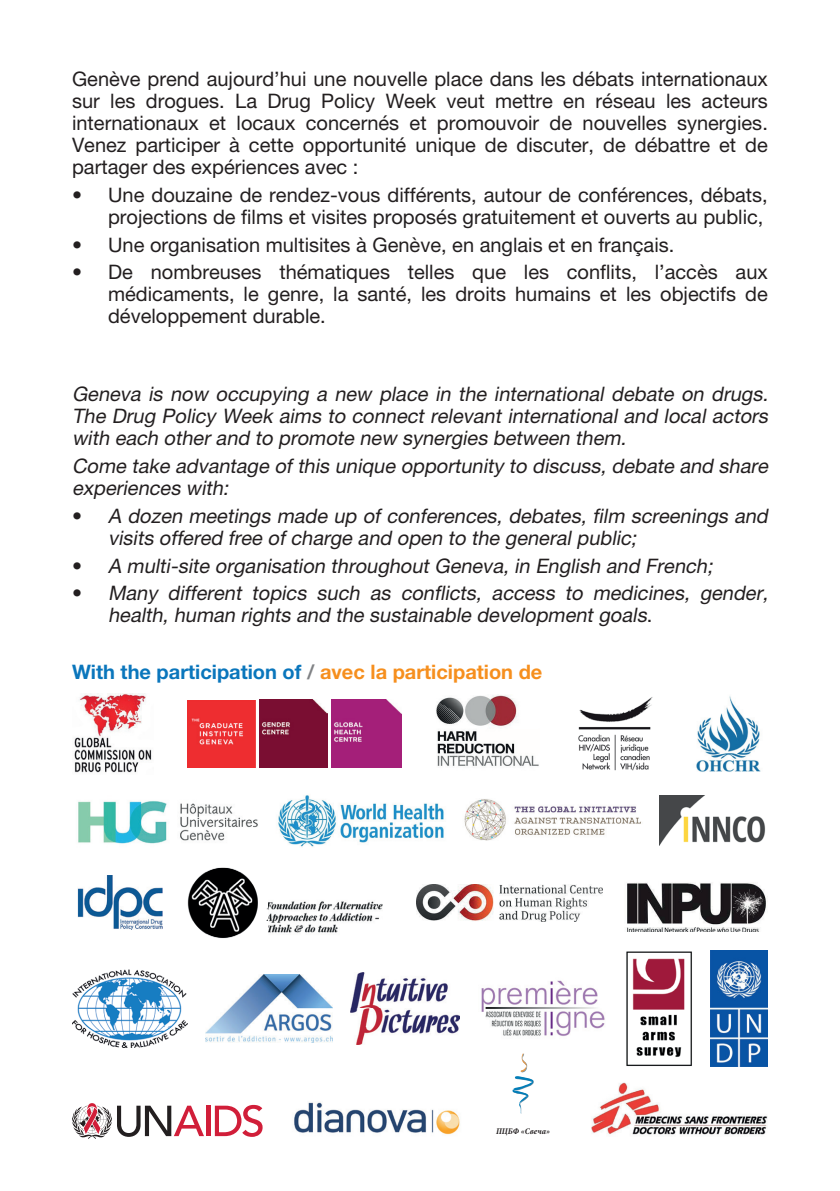
<style>
.page{position:relative;width:840px;height:1191px;background:#fff}
.page>*{position:absolute;margin:0;border:0;box-sizing:border-box;transform-origin:0 0}
.t1{font:20px/22px "Helvetica Neue LT Pro";color:#231f20;text-align:justify}
.t2{font:italic 20px/22px "Helvetica Neue LT Pro";color:#231f20}
.t3{font:700 20px "Helvetica Neue LT Pro";color:#0a76bc}
.t4{font:italic 700 condensed 8.8px "Minion Pro";color:#231f20}
.s1{font-style:normal}
.s2{color:#808285}
.s3{color:#f68f1e}
</style>
<div class="page">
<img style="left:416px;top:884px;width:186px;height:37px">
<img style="left:591px;top:1082px;width:176px;height:53px">
<img style="left:627px;top:882px;width:139px;height:49px">
<img style="left:77px;top:875px;width:85px;height:54px">
<img style="left:72px;top:969px;width:115px;height:78px">
<img style="left:626px;top:951px;width:66px;height:115px">
<img style="left:710px;top:950px;width:57px;height:116px">
<img style="left:206px;top:974px;width:126px;height:68px">
<img style="left:481px;top:980px;width:124px;height:56px">
<img style="left:350px;top:972px;width:109px;height:72px">
<img style="left:187px;top:867px;width:71px;height:71px">
<img style="left:266px;top:901px;width:117px;height:32px">
<img style="left:294px;top:1102px;width:166px;height:33px">
<hr style="left:206px;top:1105px;width:4px;height:31px;background:#d11e39">
<svg style="left:215px;top:1105px;width:47px;height:31px"></svg>
<svg style="left:72px;top:1103px;width:132px;height:35px"></svg>
<svg style="left:512px;top:1053px;width:21px;height:60px"></svg>
<img style="left:436px;top:694px;width:103px;height:72px">
<img style="left:259px;top:700px;width:68px;height:67px">
<img style="left:187px;top:700px;width:68px;height:67px">
<img style="left:331px;top:700px;width:70px;height:67px">
<img style="left:74px;top:693px;width:78px;height:80px">
<img style="left:696px;top:696px;width:65px;height:76px">
<img style="left:578px;top:697px;width:75px;height:74px">
<img style="left:464px;top:799px;width:177px;height:42px">
<img style="left:278px;top:795px;width:166px;height:52px">
<img style="left:78px;top:801px;width:180px;height:43px">
<img style="left:659px;top:795px;width:107px;height:51px">
<p class="t1" style="left:72px;top:68px;width:697px">Genève prend aujourd’hui une nouvelle place dans les débats internationaux sur les drogues. La Drug Policy Week veut mettre en réseau les acteurs internationaux et locaux concernés et promouvoir de nouvelles synergies.<br>Venez participer à cette opportunité unique de discuter, de débattre et de partager des expériences avec :</p>
<p class="t1" style="left:72px;top:184px;width:697px;text-align:right">• Une douzaine de rendez-vous différents, autour de conférences, débats, projections de films et visites proposés gratuitement et ouverts au public,</p>
<p class="t1" style="left:72px;top:233px;width:603px">• Une organisation multisites à Genève, en anglais et en français.</p>
<p class="t1" style="left:108px;top:261px;width:661px;text-indent:-36px">• De nombreuses thématiques telles que les conflits, l’accès aux médicaments, le genre, la santé, les droits humains et les objectifs de développement durable.</p>
<p class="t2" style="left:72px;top:383px;width:701px;text-align:justify">Geneva is now occupying a new place in the international debate on drugs.<br>The Drug Policy Week aims to connect relevant international and local actors with each other and to promote new synergies between them.</p>
<p class="t2" style="left:72px;top:455px;width:701px">Come take advantage of this unique opportunity to discuss, debate and share experiences with:</p>
<p class="t2" style="left:108px;top:504px;width:665px;text-indent:-36px"><span class="s1">•</span> A dozen meetings made up of conferences, debates, film screenings and visits offered free of charge and open to the general public;</p>
<p class="t2" style="left:72px;top:554px;width:645px"><span class="s1">•</span> A multi-site organisation throughout Geneva, in English and French;</p>
<p class="t2" style="left:108px;top:582px;width:665px;text-indent:-36px"><span class="s1">•</span> Many different topics such as conflicts, access to medicines, gender, health, human rights and the sustainable development goals<span class="s1">.</span></p>
<p class="t3" style="left:72px;top:660px;width:471px">With the participation of <span class="s2">/</span> <span class="s3">avec la participation de</span></p>
<p class="t4" style="left:496px;top:1125px;width:55px">ПЦБФ «Свеча»</p>
</div>
